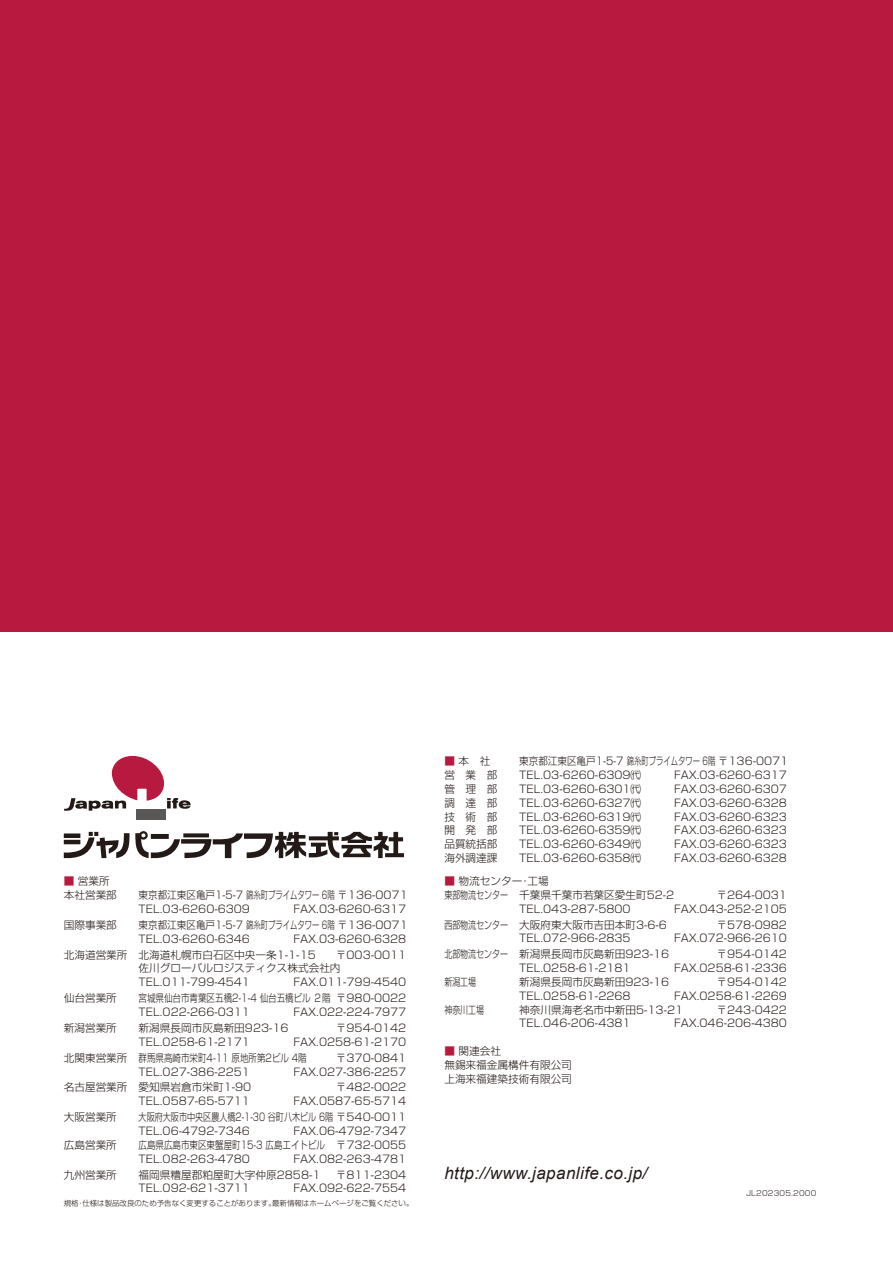
<style>
.page{position:relative;width:893px;height:1263px;background:#fff}
.page>*{position:absolute;margin:0;border:0;box-sizing:border-box;transform-origin:0 0}
.t1{font:italic 16.95px "Arial";letter-spacing:.025em;color:#231916}
.t2{font:300 10.65px/13.8px "Shin Go Pro";color:#231916}
.t3{font:300 10.65px/13.8px "Shin Go Pro";color:#231916;scale:.9 1}
.t4{font:300 10.65px/13.8px "Shin Go Pro";color:#231916;scale:.8 1}
.t5{font:300 10.65px "Shin Go Pro";color:#231916;scale:.75 1}
.t6{font:300 10.65px/13.8px "Shin Go Pro";color:#231916;scale:.76 1}
.t7{font:300 7.5px "Shin Go Pro";color:#231916}
.t8{font:300 7.5px "Shin Go Pro";letter-spacing:.025em;color:#231916}
.s1{color:#b8193f}
</style>
<div class="page">
<svg style="left:64px;top:755px;width:127px;height:56px"></svg>
<div style="left:137px;top:809px;width:29px;height:11px;background:#595857"></div>
<svg style="left:64px;top:831px;width:340px;height:28px"></svg>
<div style="left:0;top:0;width:893px;height:631px;background:#b8193f"></div>
<p class="t2" style="left:64px;top:873px;width:55px"><span class="s1">■</span> 営業所本社営業部</p>
<p class="t3" style="left:139px;top:887px;width:301px">東京都江東区亀戸1-5-7 錦糸町プライムタワー 6階 〒136-0071<br>TEL.03-6260-6309</p>
<p class="t2" style="left:293px;top:900px;width:114px">FAX.03-6260-6317</p>
<p class="t2" style="left:64px;top:916px;width:55px">国際事業部</p>
<p class="t3" style="left:139px;top:916px;width:301px">東京都江東区亀戸1-5-7 錦糸町プライムタワー 6階 〒136-0071<br>TEL.03-6260-6346</p>
<p class="t2" style="left:64px;top:929px;width:344px;line-height:15.9px;text-indent:230px">FAX.03-6260-6328北海道営業所 北海道札幌市⽩⽯区中央⼀条1-1-15</p>
<p class="t2" style="left:139px;top:946px;width:269px;text-indent:197px">〒003-0011佐川グローバルロジスティクス株式会社内<br>TEL.011-799-4541</p>
<p class="t2" style="left:293px;top:974px;width:114px">FAX.011-799-4540</p>
<p class="t2" style="left:64px;top:990px;width:55px">仙台営業所</p>
<p class="t4" style="left:139px;top:990px;width:336px">宮城県仙台市青葉区五橋2-1-4 仙台五橋ビル ２階 〒980-0022<br>TEL.022-266-0311</p>
<p class="t2" style="left:293px;top:1004px;width:114px">FAX.022-224-7977</p>
<p class="t2" style="left:64px;top:1020px;width:55px">新潟営業所</p>
<p class="t2" style="left:139px;top:1020px;width:151px">新潟県長岡市灰島新田923-16</p>
<p class="t2" style="left:336px;top:1020px;width:72px">〒954-0142</p>
<p class="t2" style="left:139px;top:1033px;width:113px">TEL.0258-61-2171</p>
<p class="t2" style="left:64px;top:1032px;width:344px;line-height:15.9px;text-indent:230px">FAX.0258-61-2170北関東営業所 群馬県高崎市栄町4-11 原地所第2ビル 4階</p>
<p class="t2" style="left:336px;top:1049px;width:72px">〒370-0841</p>
<p class="t2" style="left:139px;top:1063px;width:113px">TEL.027-386-2251</p>
<p class="t2" style="left:293px;top:1063px;width:114px">FAX.027-386-2257</p>
<p class="t2" style="left:64px;top:1079px;width:189px">名古屋営業所 愛知県岩倉市栄町1-90</p>
<p class="t2" style="left:336px;top:1079px;width:72px">〒482-0022</p>
<p class="t2" style="left:139px;top:1093px;width:113px">TEL.0587-65-5711</p>
<p class="t2" style="left:293px;top:1093px;width:114px">FAX.0587-65-5714</p>
<p class="t2" style="left:64px;top:1109px;width:55px">大阪営業所</p>
<p class="t6" style="left:139px;top:1109px;width:354px">大阪府大阪市中央区農人橋2-1-30 谷町八木ビル 6階〒540-0011<br>TEL.06-4792-7346</p>
<p class="t2" style="left:293px;top:1123px;width:114px">FAX.06-4792-7347</p>
<p class="t2" style="left:64px;top:1136px;width:55px">広島営業所</p>
<p class="t4" style="left:139px;top:1136px;width:336px">広島県広島市東区東蟹屋町15-3 広島エイトビル 〒732-0055<br>TEL.082-263-4780</p>
<p class="t2" style="left:293px;top:1150px;width:114px">FAX.082-263-4781</p>
<p class="t2" style="left:64px;top:1166px;width:55px">九州営業所</p>
<p class="t2" style="left:139px;top:1166px;width:183px">福岡県糟屋郡粕屋町大字仲原2858-1</p>
<p class="t2" style="left:336px;top:1166px;width:72px">〒811-2304</p>
<p class="t2" style="left:139px;top:1180px;width:113px">TEL.092-621-3711</p>
<p class="t2" style="left:293px;top:1180px;width:114px">FAX.092-622-7554</p>
<p class="t7" style="left:64px;top:1197px;width:351px">規格・仕様は製品改良のため予告なく変更することがあります。最新情報はホームページをご覧ください。</p>
<p class="t2" style="left:444px;top:753px;width:48px"><span class="s1">■</span> 本　社</p>
<p class="t3" style="left:519px;top:753px;width:301px">東京都江東区亀戸1-5-7 錦糸町プライムタワー 6階 〒136-0071</p>
<p class="t2" style="left:444px;top:767px;width:55px">営　業　部</p>
<p class="t2" style="left:519px;top:767px;width:124px">TEL.03-6260-6309㈹</p>
<p class="t2" style="left:674px;top:767px;width:114px">FAX.03-6260-6317</p>
<p class="t2" style="left:444px;top:781px;width:198px">管　理　部　　TEL.03-6260-6301㈹</p>
<p class="t2" style="left:674px;top:781px;width:114px">FAX.03-6260-6307</p>
<p class="t2" style="left:444px;top:794px;width:55px">調　達　部</p>
<p class="t2" style="left:519px;top:794px;width:124px">TEL.03-6260-6327㈹</p>
<p class="t2" style="left:674px;top:794px;width:114px">FAX.03-6260-6328</p>
<p class="t2" style="left:444px;top:808px;width:55px">技　術　部</p>
<p class="t2" style="left:519px;top:808px;width:124px">TEL.03-6260-6319㈹</p>
<p class="t2" style="left:674px;top:808px;width:114px">FAX.03-6260-6323</p>
<p class="t2" style="left:444px;top:822px;width:198px">開　発　部　 TEL.03-6260-6359㈹</p>
<p class="t2" style="left:674px;top:822px;width:114px">FAX.03-6260-6323</p>
<p class="t2" style="left:444px;top:836px;width:198px">品質統括部　 TEL.03-6260-6349㈹</p>
<p class="t2" style="left:674px;top:836px;width:114px">FAX.03-6260-6323</p>
<p class="t2" style="left:444px;top:850px;width:198px">海外調達課　 TEL.03-6260-6358㈹</p>
<p class="t2" style="left:674px;top:850px;width:114px">FAX.03-6260-6328</p>
<p class="t2" style="left:444px;top:873px;width:231px"><span class="s1">■</span> 物流センター・工場<br>東部物流センター 千葉県千葉市若葉区愛生町52-2</p>
<p class="t2" style="left:716px;top:886px;width:72px">〒264-0031</p>
<p class="t2" style="left:519px;top:900px;width:113px">TEL.043-287-5800</p>
<p class="t2" style="left:674px;top:900px;width:114px">FAX.043-252-2105</p>
<p class="t5" style="left:444px;top:916px;width:298px">西部物流センター 大阪府東大阪市吉田本町3-6-6</p>
<p class="t2" style="left:716px;top:916px;width:72px">〒578-0982</p>
<p class="t2" style="left:519px;top:930px;width:113px">TEL.072-966-2835</p>
<p class="t2" style="left:674px;top:930px;width:114px">FAX.072-966-2610</p>
<p class="t5" style="left:444px;top:945px;width:301px">北部物流センター 新潟県長岡市灰島新田923-16</p>
<p class="t2" style="left:716px;top:946px;width:72px">〒954-0142</p>
<p class="t2" style="left:519px;top:960px;width:113px">TEL.0258-61-2181</p>
<p class="t2" style="left:674px;top:960px;width:114px">FAX.0258-61-2336</p>
<p class="t5" style="left:444px;top:973px;width:44px">新潟工場</p>
<p class="t2" style="left:519px;top:974px;width:151px">新潟県長岡市灰島新田923-16</p>
<p class="t2" style="left:716px;top:974px;width:72px">〒954-0142</p>
<p class="t2" style="left:519px;top:987px;width:113px">TEL.0258-61-2268</p>
<p class="t2" style="left:674px;top:987px;width:114px">FAX.0258-61-2269</p>
<p class="t5" style="left:444px;top:1001px;width:55px">神奈川工場</p>
<p class="t2" style="left:519px;top:1001px;width:165px">神奈川県海老名市中新田5-13-21</p>
<p class="t2" style="left:716px;top:1001px;width:72px">〒243-0422</p>
<p class="t2" style="left:519px;top:1015px;width:113px">TEL.046-206-4381</p>
<p class="t2" style="left:674px;top:1015px;width:114px">FAX.046-206-4380</p>
<p class="t2" style="left:444px;top:1043px;width:129px"><span class="s1">■</span> 関連会社<br>無錫来福金属構件有限公司上海来福建築技術有限公司</p>
<h1 class="t1" style="left:444px;top:1162px;width:204px">http://www.japanlife.co.jp/</h1>
<p class="t8" style="left:746px;top:1186px;width:72px">JL202305.2000</p>
</div>
